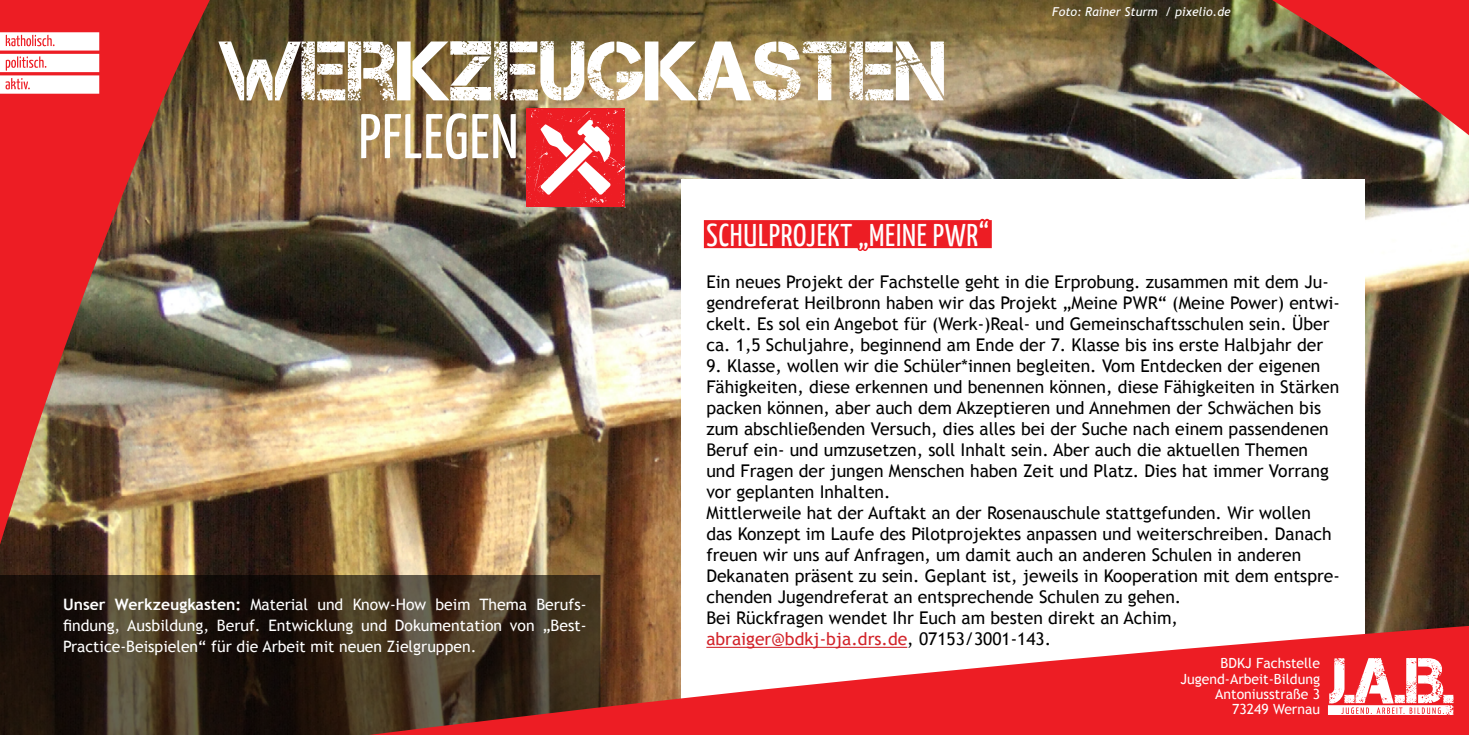
<style>
.page{position:relative;width:1469px;height:735px;background:#fff}
.page>*{position:absolute;margin:0;border:0;box-sizing:border-box;transform-origin:0 0}
.t1{font:63px "BDKJ";color:#fff}
.t2{font:31.5px "BDKJ";letter-spacing:.01em;color:#fff}
.Text_weiß{font:17.5px/21px "Trebuchet MS";color:#000}
.Text_weiß-2{font:17.5px "Trebuchet MS";color:#d2232a}
.Text_auf_schwarz{font:15.75px/21px "Trebuchet MS";color:#fff;text-align:justify}
.t3{font:14px/15.4px "Trebuchet MS";color:#fff;text-align:right}
.t4{font:italic 12.25px "Trebuchet MS";color:#fff}
.s1{font-weight:700}
.s2{color:#000}
</style>
<div class="page">
<img style="left:0;top:0;width:1468px;height:625px">
<svg style="left:0;top:574px;width:600px;height:160px;background:#2f2417"></svg>
<svg style="left:681px;top:179px;width:683px;height:446px"></svg>
<img style="left:218px;top:0;width:773px;height:263px">
<img style="left:1272px;top:0;width:196px;height:139px">
<img style="left:0;top:0;width:210px;height:544px">
<svg style="left:349px;top:625px;width:1119px;height:109px;fill:#ed1d24"></svg>
<svg style="left:0;top:32px;width:99px;height:62px"></svg>
<svg style="left:1327px;top:657px;width:126px;height:57px"></svg>
<p class="t1" style="left:358px;top:96px;width:162px">PFLEGEN</p>
<p class="Text_auf_schwarz" style="left:63px;top:593px;width:525px"><span class="s1">Unser Werkzeugkasten:</span> Material und Know-How beim Thema Berufs&shy;findung, Ausbildung, Beruf. Entwicklung und Dokumentation von „Best-Practice-Beispielen“ für die Arbeit mit neuen Zielgruppen.</p>
<p class="t4" style="left:1052px;top:4px;width:180px">Foto: Rainer Sturm / pixelio.de</p>
<h3 class="t2" style="left:706px;top:214px;width:284px">SCHULPROJEKT „MEINE PWR“</h3>
<p class="Text_weiß" style="left:706px;top:271px;width:635px">Ein neues Projekt der Fachstelle geht in die Erprobung. zusammen mit dem Ju&shy;gendreferat Heilbronn haben wir das Projekt „Meine PWR“ (Meine Power) entwi&shy;ckelt. Es sol ein Angebot für (Werk-)Real- und Gemeinschaftsschulen sein. Über ca. 1,5 Schuljahre, beginnend am Ende der 7. Klasse bis ins erste Halbjahr der</p>
<p class="Text_weiß" style="left:706px;top:355px;width:634px">9. Klasse, wollen wir die Schüler*innen begleiten. Vom Entdecken der eigenen Fähigkeiten, diese erkennen und benennen können, diese Fähigkeiten in Stärken packen können, aber auch dem Akzeptieren und Annehmen der Schwächen bis zum abschließenden Versuch, dies alles bei der Suche nach einem passendenen Beruf ein- und umzusetzen, soll Inhalt sein. Aber auch die aktuellen Themen und Fragen der jungen Menschen haben Zeit und Platz. Dies hat immer Vorrang vor geplanten Inhalten.</p>
<p class="Text_weiß" style="left:706px;top:502px;width:635px">Mittlerweile hat der Auftakt an der Rosenauschule stattgefunden. Wir wollen das Konzept im Laufe des Pilotprojektes anpassen und weiterschreiben. Danach freuen wir uns auf Anfragen, um damit auch an anderen Schulen in anderen Dekanaten präsent zu sein. Geplant ist, jeweils in Kooperation mit dem entspre&shy;chenden Jugendreferat an entsprechende Schulen zu gehen.</p>
<p class="Text_weiß" style="left:706px;top:607px;width:473px">Bei Rückfragen wendet Ihr Euch am besten direkt an Achim,</p>
<p class="Text_weiß-2" style="left:706px;top:628px;width:346px">abraiger@bdkj-bja.drs.de<span class="s2">, 07153/3001-143.</span></p>
<p class="t3" style="left:1180px;top:655px;width:141px">BDKJ Fachstelle<br>Jugend-Arbeit-Bildung<br>Antoniusstraße 3<br>73249 Wernau</p>
</div>
